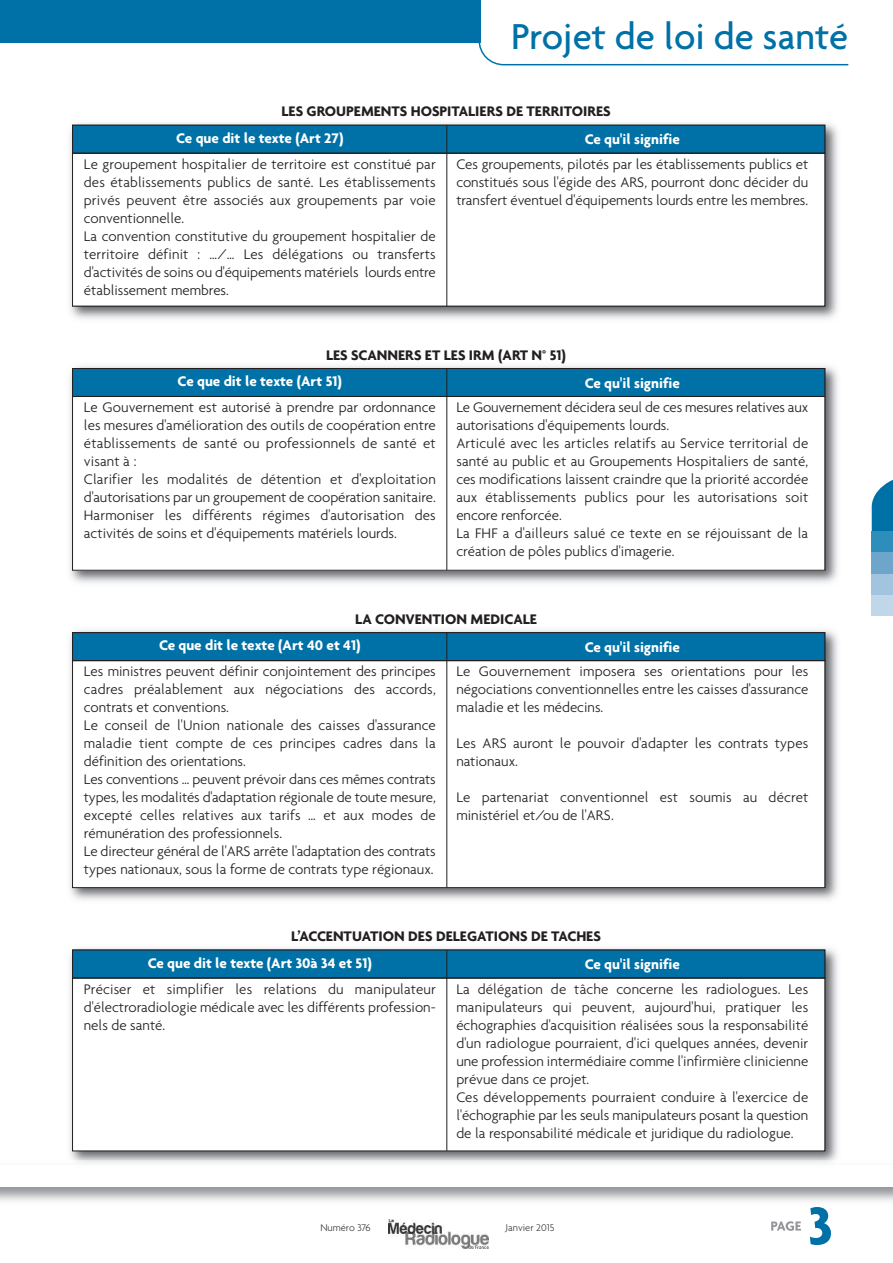
<style>
.page{position:relative;width:893px;height:1263px;background:#fff}
.page>*{position:absolute;margin:0;border:0;box-sizing:border-box;transform-origin:0 0}
.t1{font:700 57px "Agenda";color:#0071a7}
.t2{font:500 39px "Agenda";color:#0071a7}
.t3{font:300 15px/18px "Agenda";color:#231f20}
.t4{font:700 15px "Agenda";color:#fff}
.t5{font:700 15px "Agenda";color:#231f20}
.t6{font:300 10.5px "Agenda";color:#3e3e3f}
</style>
<div class="page">
<svg style="left:871px;top:480px;width:22px;height:136px"></svg>
<div style="left:872px;top:531px;width:21px;height:213px;background:#2d8ebb"></div>
<div style="left:872px;top:553px;width:21px;height:213px;background:#6ea6cb"></div>
<div style="left:872px;top:574px;width:21px;height:213px;background:#a3c4de"></div>
<div style="left:872px;top:595px;width:21px;height:213px;background:#c0d6e9"></div>
<div style="left:872px;top:617px;width:21px;height:213px;background:#fff"></div>
<svg style="left:771px;top:1221px;width:30px;height:10px"></svg>
<img style="left:388px;top:1220px;width:101px;height:29px">
<svg style="left:810px;top:1207px;width:15px;height:2px"></svg>
<svg style="left:478px;top:20px;width:371px;height:46px"></svg>
<div style="left:0;top:0;width:480px;height:43px;background:#0071a7"></div>
<img style="left:70px;top:123px;width:768px;height:196px">
<img style="left:74px;top:155px;width:749px;height:149px">
<img style="left:73px;top:306px;width:752px;height:1px">
<div style="left:73px;top:125px;width:752px;height:28px;background:#0071a7"></div>
<div style="left:72px;top:125px;width:753px;height:28px;border:1px solid #231f20"></div>
<hr style="left:72px;top:153px;width:753px;height:1px;background:#231f20">
<hr style="left:447px;top:125px;width:1px;height:181px;background:#231f20">
<img style="left:70px;top:630px;width:768px;height:270px">
<img style="left:74px;top:662px;width:749px;height:224px">
<div style="left:73px;top:633px;width:752px;height:28px;background:#0071a7"></div>
<div style="left:72px;top:632px;width:753px;height:29px;border:1px solid #231f20"></div>
<hr style="left:72px;top:660px;width:753px;height:1px;background:#231f20">
<hr style="left:447px;top:633px;width:1px;height:254px;background:#231f20">
<img style="left:66px;top:948px;width:778px;height:217px">
<img style="left:74px;top:980px;width:749px;height:169px">
<div style="left:73px;top:950px;width:752px;height:28px;background:#0071a7"></div>
<div style="left:72px;top:950px;width:753px;height:28px;border:1px solid #231f20"></div>
<hr style="left:72px;top:978px;width:753px;height:1px;background:#231f20">
<hr style="left:447px;top:950px;width:1px;height:201px;background:#231f20">
<img style="left:70px;top:366px;width:768px;height:217px">
<img style="left:73px;top:398px;width:752px;height:173px">
<div style="left:73px;top:368px;width:752px;height:28px;background:#0071a7"></div>
<div style="left:72px;top:368px;width:753px;height:29px;border:1px solid #231f20"></div>
<hr style="left:72px;top:396px;width:753px;height:1px;background:#231f20">
<hr style="left:447px;top:368px;width:1px;height:202px;background:#231f20">
<h2 class="t2" style="left:511px;top:13px;width:339px">Projet de loi de santé</h2>
<p class="t5" style="left:281px;top:102px;width:331px">LES GROUPEMENTS HOSPITALIERS DE TERRITOIRES</p>
<p class="t4" style="left:176px;top:129px;width:169px">Ce que dit le texte (Art 27)</p>
<p class="t3" style="left:84px;top:155px;width:353px">Le groupement hospitalier de territoire est constitué par des établissements publics de santé. Les établissements privés peuvent être associés aux groupements par voie conventionnelle.<br>La convention constitutive du groupement hospitalier de territoire définit : …/… Les délégations ou transferts d'activités de soins ou d'équipements matériels lourds entre établissement membres.</p>
<p class="t4" style="left:585px;top:130px;width:97px">Ce qu'il signifie</p>
<p class="t3" style="left:456px;top:155px;width:353px;text-align:justify">Ces groupements, pilotés par les établissements publics et constitués sous l'égide des ARS, pourront donc décider du transfert éventuel d'équipements lourds entre les membres.</p>
<p class="t5" style="left:326px;top:346px;width:241px">LES SCANNERS ET LES IRM (ART N° 51)</p>
<p class="t3" style="left:84px;top:398px;width:353px">Le Gouvernement est autorisé à prendre par ordonnance les mesures d'amélioration des outils de coopération entre établissements de santé ou professionnels de santé et visant à :<br>Clarifier les modalités de détention et d'exploitation d'autorisations par un groupement de coopération sanitaire.<br>Harmoniser les différents régimes d'autorisation des activités de soins et d'équipements matériels lourds.</p>
<p class="t4" style="left:178px;top:372px;width:166px">Ce que dit le texte (Art 51)</p>
<p class="t4" style="left:585px;top:374px;width:97px">Ce qu'il signifie</p>
<p class="t3" style="left:456px;top:398px;width:353px">Le Gouvernement décidera seul de ces mesures relatives aux autorisations d'équipements lourds.<br>Articulé avec les articles relatifs au Service territorial de santé au public et au Groupements Hospitaliers de santé, ces modifications laissent craindre que la priorité accordée aux établissements publics pour les autorisations soit encore renforcée.<br>La FHF a d'ailleurs salué ce texte en se réjouissant de la création de pôles publics d'imagerie.</p>
<p class="t5" style="left:355px;top:610px;width:183px">LA CONVENTION MEDICALE</p>
<p class="t4" style="left:159px;top:636px;width:203px">Ce que dit le texte (Art 40 et 41)</p>
<p class="t3" style="left:84px;top:662px;width:353px">Les ministres peuvent définir conjointement des principes cadres préalablement aux négociations des accords, contrats et conventions.<br>Le conseil de l'Union nationale des caisses d'assurance maladie tient compte de ces principes cadres dans la définition des orientations.<br>Les conventions … peuvent prévoir dans ces mêmes contrats types, les modalités d'adaptation régionale de toute mesure, excepté celles relatives aux tarifs … et aux modes de rémunération des professionnels.<br>Le directeur général de l'ARS arrête l'adaptation des contrats types nationaux, sous la forme de contrats type régionaux.</p>
<p class="t4" style="left:585px;top:638px;width:97px">Ce qu'il signifie</p>
<p class="t3" style="left:456px;top:662px;width:353px;text-align:justify">Le Gouvernement imposera ses orientations pour les négociations conventionnelles entre les caisses d'assurance maladie et les médecins.</p>
<p class="t3" style="left:456px;top:734px;width:353px">Les ARS auront le pouvoir d'adapter les contrats types nationaux.</p>
<p class="t3" style="left:456px;top:788px;width:353px">Le partenariat conventionnel est soumis au décret ministériel et/ou de l'ARS.</p>
<p class="t5" style="left:291px;top:927px;width:311px">L’ACCENTUATION DES DELEGATIONS DE TACHES</p>
<p class="t4" style="left:148px;top:954px;width:226px">Ce que dit le texte (Art 30à 34 et 51)</p>
<p class="t3" style="left:84px;top:979px;width:353px;text-align:justify">Préciser et simplifier les relations du manipulateur d'électroradiologie médicale avec les différents profession - nels de santé.</p>
<p class="t4" style="left:585px;top:955px;width:97px">Ce qu'il signifie</p>
<p class="t3" style="left:456px;top:979px;width:353px">La délégation de tâche concerne les radiologues. Les manipulateurs qui peuvent, aujourd'hui, pratiquer les échographies d'acquisition réalisées sous la responsabilité d'un radiologue pourraient, d'ici quelques années, devenir une profession intermédiaire comme l'infirmière clinicienne prévue dans ce projet.<br>Ces développements pourraient conduire à l'exercice de l'échographie par les seuls manipulateurs posant la question de la responsabilité médicale et juridique du radiologue.</p>
<p class="t6" style="left:320px;top:1222px;width:52px">Numéro 376</p>
<p class="t6" style="left:506px;top:1222px;width:50px">Janvier 2015</p>
<h1 class="t1" style="left:808px;top:1191px;width:26px">3</h1>
</div>
